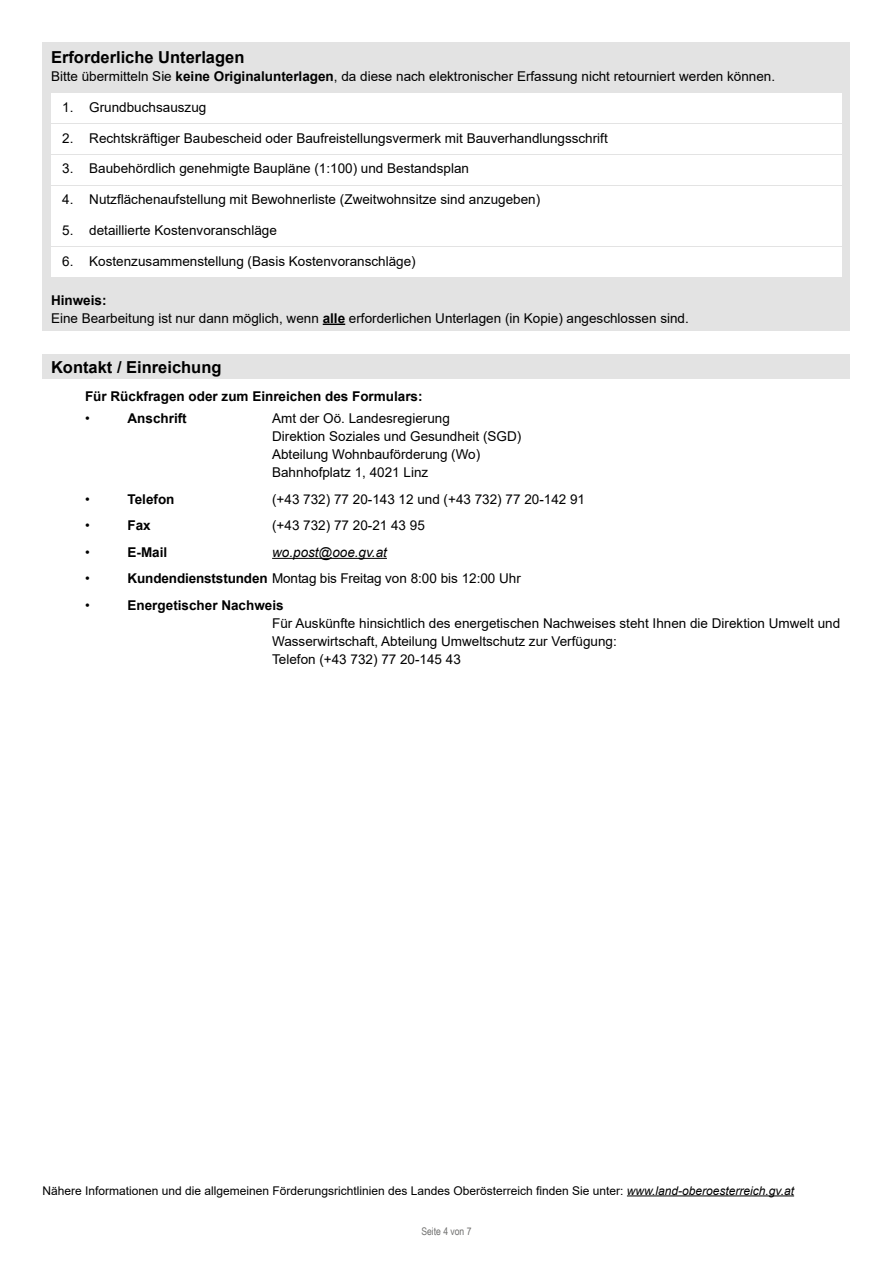
<style>
.page{position:relative;width:893px;height:1263px;background:#fff}
.page>*{position:absolute;margin:0;border:0;box-sizing:border-box;transform-origin:0 0}
.Formularabschnitt_H2{font:700 16.5px "Arial";color:#000}
.Formular_Abschluss_P_Text_-_OHNE_Grundli{font:13.5px/18px "Arial";color:#000}
.Formular_Abschluss_H3{font:700 13.5px "Arial";color:#000}
.t1{font:italic 13.5px "Arial";color:#000}
.Formular_Abschluss_P_Hinweis_Datenschutz{font:12px "Arial";color:#000}
.t2{font:10.5px "Arial Narrow";color:#6f6f6e}
.s1{font-weight:700}
.s2{font-style:italic}
</style>
<div class="page">
<div style="left:43px;top:355px;width:807px;height:24px;background:#e3e3e3"></div>
<hr style="left:272px;top:558px;width:115px;height:1px;background:#000">
<hr style="left:627px;top:1195px;width:167px;height:1px;background:#000">
<div style="left:43px;top:43px;width:807px;height:288px;background:#e3e3e3"></div>
<div style="left:51px;top:93px;width:791px;height:30px;background:#fff"></div>
<div style="left:51px;top:124px;width:791px;height:30px;background:#fff"></div>
<div style="left:51px;top:155px;width:791px;height:30px;background:#fff"></div>
<div style="left:51px;top:186px;width:791px;height:29px;background:#fff"></div>
<div style="left:51px;top:216px;width:791px;height:30px;background:#fff"></div>
<div style="left:51px;top:247px;width:791px;height:30px;background:#fff"></div>
<svg style="left:323px;top:324px;width:22px;height:1px"></svg>
<h2 class="Formularabschnitt_H2" style="left:51px;top:46px;width:195px">Erforderliche Unterlagen</h2>
<p class="Formular_Abschluss_P_Text_-_OHNE_Grundli" style="left:51px;top:67px;width:726px">Bitte übermitteln Sie <span class="s1">keine Originalunterlagen</span>, da diese nach elektronischer Erfassung nicht retourniert werden können.</p>
<p class="Formular_Abschluss_P_Text_-_OHNE_Grundli" style="left:62px;top:98px;width:146px">1. Grundbuchsauszug</p>
<p class="Formular_Abschluss_P_Text_-_OHNE_Grundli" style="left:62px;top:129px;width:547px">2. Rechtskräftiger Baubescheid oder Baufreistellungsvermerk mit Bauverhandlungsschrift</p>
<p class="Formular_Abschluss_P_Text_-_OHNE_Grundli" style="left:62px;top:159px;width:408px">3. Baubehördlich genehmigte Baupläne (1:100) und Bestandsplan</p>
<p class="Formular_Abschluss_P_Text_-_OHNE_Grundli" style="left:62px;top:190px;width:479px">4. Nutzflächenaufstellung mit Bewohnerliste (Zweitwohnsitze sind anzugeben)</p>
<p class="Formular_Abschluss_P_Text_-_OHNE_Grundli" style="left:62px;top:221px;width:216px">5. detaillierte Kostenvoranschläge</p>
<p class="Formular_Abschluss_P_Text_-_OHNE_Grundli" style="left:62px;top:252px;width:355px">6. Kostenzusammenstellung (Basis Kostenvoranschläge)</p>
<p class="Formular_Abschluss_P_Text_-_OHNE_Grundli" style="left:51px;top:291px;width:639px"><span class="s1">Hinweis:<br></span>Eine Bearbeitung ist nur dann möglich, wenn <span class="s1">alle</span> erforderlichen Unterlagen (in Kopie) angeschlossen sind.</p>
<h2 class="Formularabschnitt_H2" style="left:51px;top:355px;width:172px">Kontakt / Einreichung</h2>
<h3 class="Formular_Abschluss_H3" style="left:85px;top:387px;width:339px">Für Rückfragen oder zum Einreichen des Formulars:</h3>
<p class="Formular_Abschluss_P_Text_-_OHNE_Grundli" style="left:85px;top:410px;width:6px">•</p>
<p class="Formular_Abschluss_H3" style="left:128px;top:409px;width:61px">Anschrift</p>
<p class="Formular_Abschluss_P_Text_-_OHNE_Grundli" style="left:272px;top:410px;width:251px">Amt der Oö. Landesregierung<br>Direktion Soziales und Gesundheit (SGD)<br>Abteilung Wohnbauförderung (Wo)<br>Bahnhofplatz 1, 4021 Linz</p>
<p class="Formular_Abschluss_P_Text_-_OHNE_Grundli" style="left:85px;top:490px;width:6px">•</p>
<p class="Formular_Abschluss_H3" style="left:128px;top:490px;width:49px">Telefon</p>
<p class="Formular_Abschluss_P_Text_-_OHNE_Grundli" style="left:272px;top:490px;width:314px">(+43 732) 77 20-143 12 und (+43 732) 77 20-142 91</p>
<p class="Formular_Abschluss_P_Text_-_OHNE_Grundli" style="left:85px;top:517px;width:6px">•</p>
<p class="Formular_Abschluss_H3" style="left:128px;top:516px;width:25px">Fax</p>
<p class="Formular_Abschluss_P_Text_-_OHNE_Grundli" style="left:272px;top:517px;width:154px">(+43 732) 77 20-21 43 95</p>
<p class="Formular_Abschluss_P_Text_-_OHNE_Grundli" style="left:85px;top:543px;width:6px">•</p>
<p class="Formular_Abschluss_H3" style="left:128px;top:543px;width:41px">E-Mail</p>
<p class="t1" style="left:272px;top:543px;width:116px">wo.post@ooe.gv.at</p>
<p class="Formular_Abschluss_P_Text_-_OHNE_Grundli" style="left:85px;top:570px;width:6px">•</p>
<p class="Formular_Abschluss_P_Text_-_OHNE_Grundli" style="left:128px;top:570px;width:395px"><span class="s1">Kundendienststunden</span> Montag bis Freitag von 8:00 bis 12:00 Uhr</p>
<p class="Formular_Abschluss_P_Text_-_OHNE_Grundli" style="left:85px;top:596px;width:6px">•</p>
<p class="Formular_Abschluss_P_Text_-_OHNE_Grundli" style="left:272px;top:596px;width:569px;text-indent:-145px"><span class="s1">Energetischer Nachweis<br></span>Für Auskünfte hinsichtlich des energetischen Nachweises steht Ihnen die Direktion Umwelt und Wasserwirtschaft, Abteilung Umweltschutz zur Verfügung:<br>Telefon (+43 732) 77 20-145 43</p>
<p class="Formular_Abschluss_P_Hinweis_Datenschutz" style="left:43px;top:1182px;width:753px">Nähere Informationen und die allgemeinen Förderungsrichtlinien des Landes Oberösterreich finden Sie unter: <span class="s2">www.land-oberoesterreich.gv.at</span></p>
<p class="t2" style="left:421px;top:1223px;width:52px">Seite 4 von 7</p>
</div>
